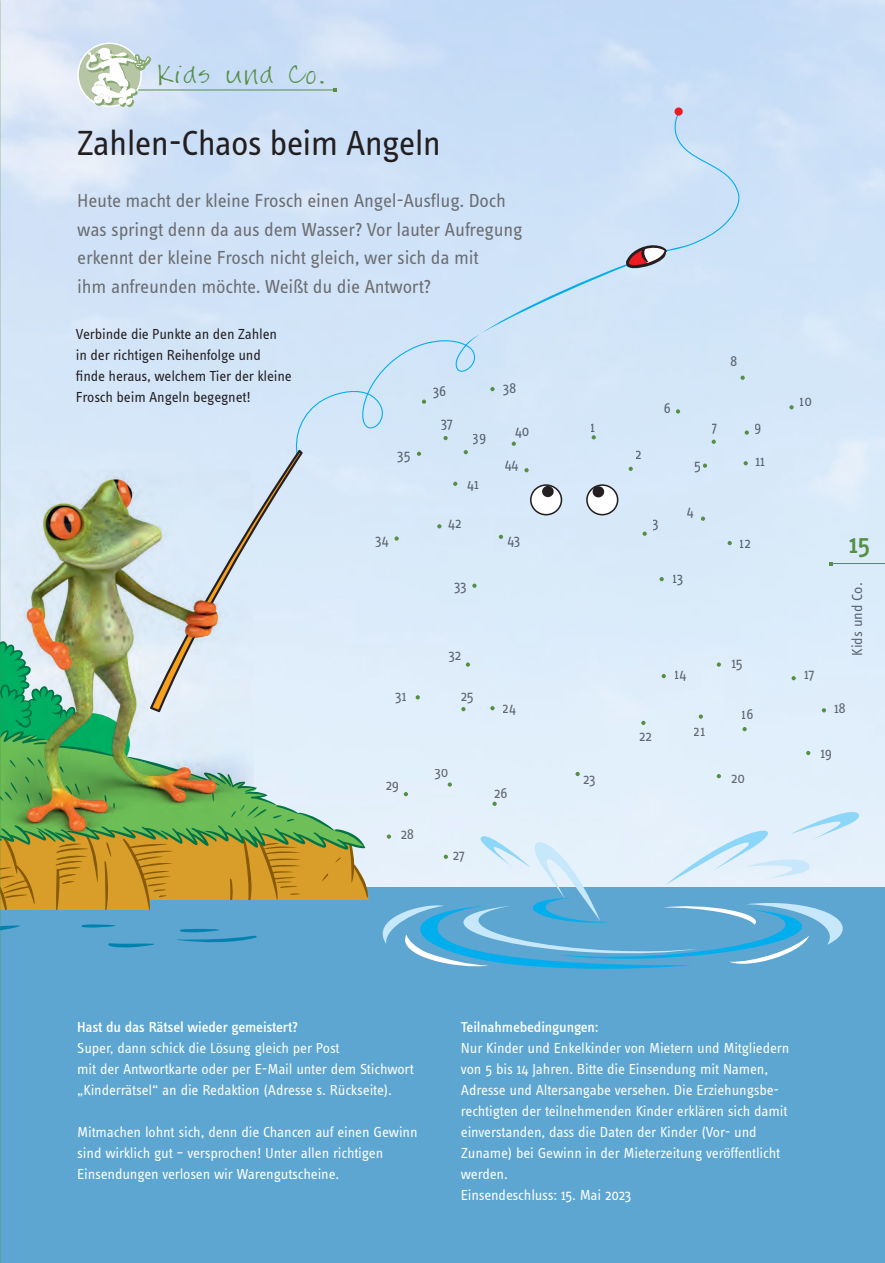
<style>
.page{position:relative;width:885px;height:1263px;background:#fff}
.page>*{position:absolute;margin:0;border:0;box-sizing:border-box;transform-origin:0 0}
.t1{font:36px "Info Text Pro";letter-spacing:-.02em;color:#231f20}
.t2{font:500 27px "Info Text Pro";color:#548f44}
.t3{font:21px "FG Jayne Print";letter-spacing:.1em;color:#548f44}
.t4{font:19.5px/28.5px "Info Text Pro";letter-spacing:-.01em;color:#6c6d70}
.t5{font:15px/21px "Info Text Pro";letter-spacing:-.01em;color:#fff}
.t6{font:15px/21px "Info Text Pro";letter-spacing:-.01em;color:#231f20}
.t7{font:15px "Info Text Pro";letter-spacing:-.015em;color:#6c6d70}
.t8{font:500 15px "Info Text Pro";letter-spacing:-.01em;color:#fff}
</style>
<div class="page">
<img style="left:0;top:0;width:884px;height:887px">
<div style="left:0;top:887px;width:884px;height:376px;background:#5ca6d1"></div>
<div style="left:292px;top:111px;width:450px;height:319px;background:#d1e4f8"></div>
<svg style="left:624px;top:243px;width:42px;height:26px"></svg>
<svg style="left:674px;top:107px;width:9px;height:9px"></svg>
<hr style="left:111px;top:90px;width:223px;height:1px;background:#548f44">
<svg style="left:78px;top:43px;width:63px;height:63px"></svg>
<div style="left:77px;top:43px;width:65px;height:64px;border:2px solid #fff;border-radius:50%"></div>
<svg style="left:86px;top:48px;width:65px;height:59px"></svg>
<hr style="left:831px;top:563px;width:53px;height:1px;background:#548f44">
<svg style="left:740px;top:376px;width:4px;height:4px"></svg>
<svg style="left:789px;top:405px;width:4px;height:4px"></svg>
<svg style="left:675px;top:409px;width:5px;height:5px"></svg>
<svg style="left:422px;top:400px;width:4px;height:4px"></svg>
<svg style="left:490px;top:387px;width:4px;height:4px"></svg>
<svg style="left:0;top:430px;width:874px;height:541px"></svg>
<h3 class="t3" style="left:158px;top:63px;width:169px">Kids und Co.</h3>
<h1 class="t1" style="left:77px;top:121px;width:366px">Zahlen-Chaos beim Angeln</h1>
<h3 class="t4" style="left:77px;top:186px;width:447px">Heute macht der kleine Frosch einen Angel-Ausflug. Doch was springt denn da aus dem Wasser? Vor lauter Aufregung erkennt der kleine Frosch nicht gleich, wer sich da mit<br>ihm anfreunden möchte. Weißt du die Antwort?</h3>
<p class="t6" style="left:76px;top:323px;width:217px">Verbinde die Punkte an den Zahlen in der richtigen Reihenfolge und finde heraus, welchem Tier der kleine Frosch beim Angeln begegnet!</p>
<p class="t7" style="left:502px;top:379px;width:15px">38</p>
<p class="t7" style="left:432px;top:382px;width:15px">36</p>
<p class="t7" style="left:397px;top:446px;width:15px">35</p>
<p class="t7" style="left:375px;top:531px;width:15px">34</p>
<p class="t7" style="left:440px;top:414px;width:13px">37</p>
<p class="t7" style="left:473px;top:429px;width:15px">39</p>
<p class="t7" style="left:467px;top:475px;width:13px">41</p>
<p class="t7" style="left:448px;top:514px;width:15px">42</p>
<p class="t7" style="left:454px;top:577px;width:14px">33</p>
<p class="t7" style="left:515px;top:422px;width:16px">40</p>
<p class="t7" style="left:504px;top:455px;width:16px">44</p>
<p class="t7" style="left:507px;top:531px;width:15px">43</p>
<p class="t7" style="left:395px;top:687px;width:13px">31</p>
<p class="t7" style="left:448px;top:646px;width:15px">32</p>
<p class="t7" style="left:460px;top:687px;width:15px">25</p>
<p class="t7" style="left:502px;top:699px;width:15px">24</p>
<p class="t7" style="left:385px;top:776px;width:15px">29</p>
<p class="t7" style="left:400px;top:825px;width:15px">28</p>
<p class="t7" style="left:434px;top:763px;width:16px">30</p>
<p class="t7" style="left:452px;top:846px;width:13px">27</p>
<p class="t7" style="left:494px;top:784px;width:15px">26</p>
<p class="t7" style="left:591px;top:418px;width:6px">1</p>
<p class="t7" style="left:583px;top:770px;width:14px">23</p>
<p class="t7" style="left:730px;top:352px;width:9px">8</p>
<p class="t7" style="left:636px;top:445px;width:8px">2</p>
<p class="t7" style="left:663px;top:399px;width:9px">6</p>
<p class="t7" style="left:653px;top:514px;width:8px">3</p>
<p class="t7" style="left:693px;top:456px;width:9px">5</p>
<p class="t7" style="left:711px;top:418px;width:7px">7</p>
<p class="t7" style="left:686px;top:502px;width:9px">4</p>
<p class="t7" style="left:672px;top:569px;width:12px">13</p>
<p class="t7" style="left:754px;top:418px;width:9px">9</p>
<p class="t7" style="left:755px;top:452px;width:11px">11</p>
<p class="t7" style="left:739px;top:534px;width:13px">12</p>
<p class="t7" style="left:639px;top:727px;width:14px">22</p>
<p class="t7" style="left:674px;top:665px;width:13px">14</p>
<p class="t7" style="left:693px;top:722px;width:13px">21</p>
<p class="t7" style="left:731px;top:654px;width:13px">15</p>
<p class="t7" style="left:741px;top:705px;width:13px">16</p>
<p class="t7" style="left:731px;top:769px;width:16px">20</p>
<p class="t7" style="left:799px;top:392px;width:14px">10</p>
<p class="t7" style="left:804px;top:665px;width:12px">17</p>
<h2 class="t2" style="left:848px;top:528px;width:23px">15</h2>
<p class="t7" style="left:848px;top:656px;width:75px;rotate:-90deg">Kids und Co.</p>
<p class="t7" style="left:833px;top:699px;width:13px">18</p>
<p class="t7" style="left:820px;top:744px;width:13px">19</p>
<p class="t8" style="left:77px;top:1018px;width:222px">Hast du das Rätsel wieder gemeistert?</p>
<p class="t5" style="left:77px;top:1037px;width:338px">Super, dann schick die Lösung gleich per Post<br>mit der Antwortkarte oder per E-Mail unter dem Stichwort „Kinderrätsel“ an die Redaktion (Adresse s. Rückseite).</p>
<p class="t5" style="left:77px;top:1121px;width:342px">Mitmachen lohnt sich, denn die Chancen auf einen Gewinn sind wirklich gut – versprochen! Unter allen richtigen<br>Einsendungen verlosen wir Warengutscheine.</p>
<p class="t8" style="left:461px;top:1018px;width:139px">Teilnahmebedingungen:</p>
<p class="t5" style="left:461px;top:1037px;width:330px">Nur Kinder und Enkelkinder von Mietern und Mitgliedern von 5 bis 14 Jahren. Bitte die Einsendung mit Namen, Adresse und Altersangabe versehen. Die Erziehungsbe&shy;rechtigten der teilnehmenden Kinder erklären sich damit einverstanden, dass die Daten der Kinder (Vor- und Zuname) bei Gewinn in der Mieterzeitung veröffentlicht werden.<br>Einsendeschluss: 15. Mai 2023</p>
</div>
